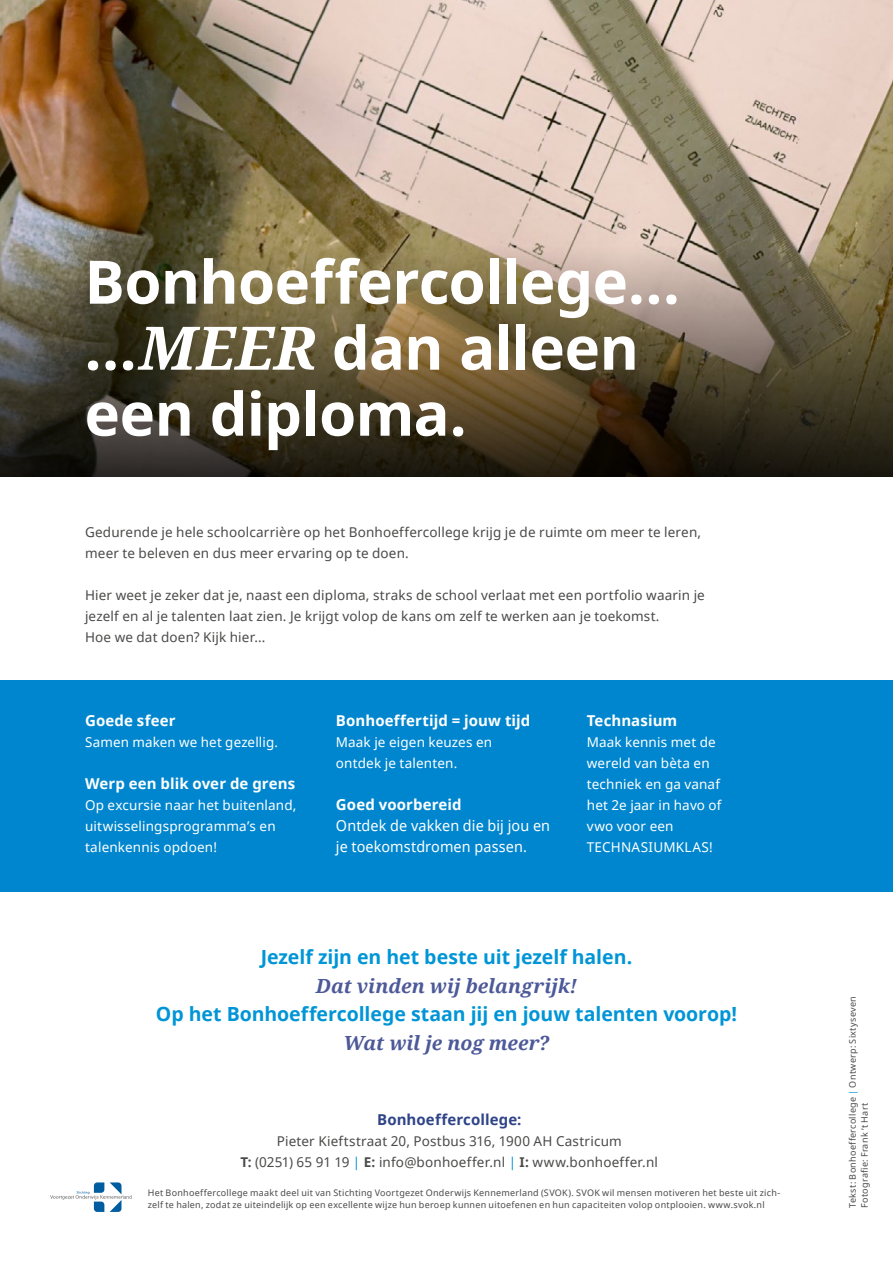
<style>
.page{position:relative;width:893px;height:1263px;background:#fff}
.page>*{position:absolute;margin:0;border:0;box-sizing:border-box;transform-origin:0 0}
.t1{font:700 60px/66px "Noto Sans";letter-spacing:-.01em;color:#fff}
.t2{font:700 19.5px "Noto Sans";letter-spacing:-.005em;color:#0095d6}
.t3{font:italic 700 19.5px "Noto Serif";color:#4d5998}
.t4{font:700 15px "Noto Sans";letter-spacing:.01em;color:#fff}
.t5{font:15px/21px "Noto Sans";letter-spacing:.01em;color:#fff;scale:.96 1}
.t6{font:700 15px "Noto Sans";letter-spacing:.005em;color:#2f4488}
.t7{font:13.5px/21px "Noto Sans";letter-spacing:.015em;color:#4a4a49}
.t8{font:13.5px/21px "Noto Sans";letter-spacing:.01em;color:#fff}
.t9{font:9px/12px "Noto Sans";letter-spacing:.03em;color:#4a4a49}
.s1{font-family:"Noto Serif";font-style:italic}
.s2{font-weight:700}
.s3{color:#0095d6}
</style>
<div class="page">
<div style="left:0;top:680px;width:893px;height:211px;background:#0086ce"></div>
<img style="left:0;top:0;width:893px;height:476px">
<svg style="left:50px;top:1182px;width:82px;height:30px"></svg>
<h1 class="t1" style="left:85px;top:255px;width:597px">Bonhoeffercollege... ...<span class="s1">MEER</span> dan alleen een diploma.</h1>
<p class="t7" style="left:85px;top:523px;width:618px">Gedurende je hele schoolcarrière op het Bonhoeffercollege krijg je de ruimte om meer te leren, meer te beleven en dus meer ervaring op te doen.</p>
<p class="t7" style="left:85px;top:586px;width:621px">Hier weet je zeker dat je, naast een diploma, straks de school verlaat met een portfolio waarin je jezelf en al je talenten laat zien. Je krijgt volop de kans om zelf te werken aan je toekomst.<br>Hoe we dat doen? Kijk hier...</p>
<p class="t4" style="left:85px;top:715px;width:92px">Goede sfeer</p>
<p class="t8" style="left:85px;top:733px;width:194px">Samen maken we het gezellig.</p>
<p class="t4" style="left:85px;top:778px;width:212px">Werp een blik over de grens</p>
<p class="t8" style="left:85px;top:796px;width:213px">Op excursie naar het buitenland, uitwisselingsprogramma’s en talenkennis opdoen!</p>
<p class="t4" style="left:336px;top:715px;width:196px">Bonhoeffertijd = jouw tijd</p>
<p class="t8" style="left:336px;top:733px;width:158px">Maak je eigen keuzes en ontdek je talenten.</p>
<p class="t4" style="left:336px;top:799px;width:127px">Goed voorbereid</p>
<p class="t5" style="left:336px;top:817px;width:225px">Ontdek de vakken die bij jou en je toekomstdromen passen.</p>
<p class="t4" style="left:587px;top:715px;width:92px">Technasium</p>
<p class="t8" style="left:587px;top:733px;width:136px">Maak kennis met de wereld van bèta en techniek en ga vanaf het 2e jaar in havo of vwo voor een<br>TECHNASIUMKLAS!</p>
<h2 class="t2" style="left:261px;top:949px;width:373px">Jezelf zijn en het beste uit jezelf halen.</h2>
<h2 class="t3" style="left:316px;top:977px;width:263px">Dat vinden wij belangrijk!</h2>
<h2 class="t2" style="left:156px;top:1006px;width:583px">Op het Bonhoeffercollege staan jij en jouw talenten voorop!</h2>
<h2 class="t3" style="left:344px;top:1034px;width:207px">Wat wil je nog meer?</h2>
<p class="t6" style="left:377px;top:1114px;width:146px">Bonhoeffercollege:</p>
<p class="t7" style="left:241px;top:1132px;width:419px;text-align:center">Pieter Kieftstraat 20, Postbus 316, 1900 AH Castricum<br><span class="s2">T:</span> (0251) 65 91 19 <span class="s3">|</span> <span class="s2">E:</span> info@bonhoeffer.nl <span class="s3">|</span> <span class="s2">I:</span> www.bonhoeffer.nl</p>
<p class="t9" style="left:148px;top:1187px;width:634px">Het Bonhoeffercollege maakt deel uit van Stichting Voortgezet Onderwijs Kennemerland (SVOK). SVOK wil mensen motiveren het beste uit zich&shy;zelf te halen, zodat ze uiteindelijk op een excellente wijze hun beroep kunnen uitoefenen en hun capaciteiten volop ontplooien. www.svok.nl</p>
<p class="t9" style="left:848px;top:1208px;width:213px;rotate:-90deg">Tekst: Bonhoeffercollege <span class="s3">|</span> Ontwerp: Sixtyseven<br>Fotografie: Frank ‘t Hart</p>
</div>
